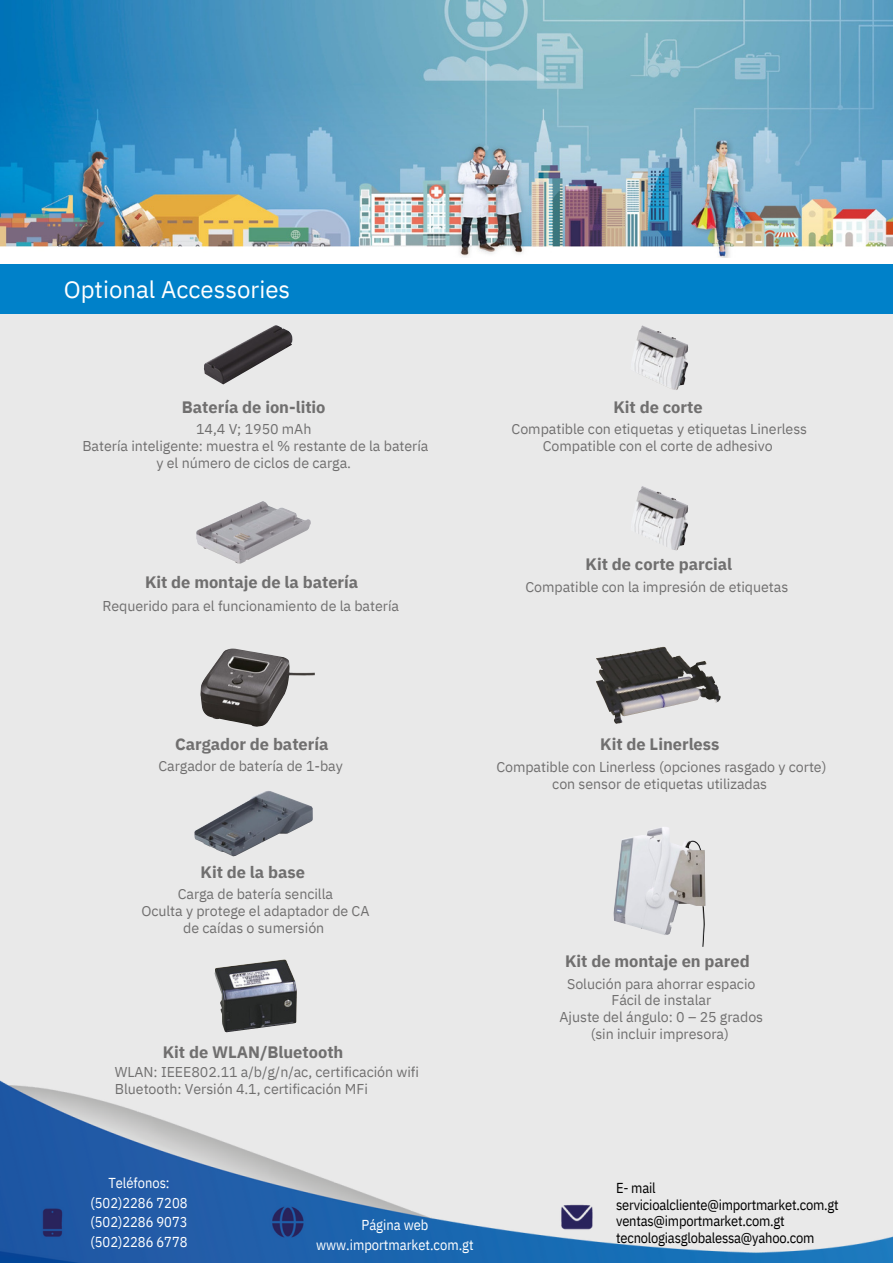
<style>
.page{position:relative;width:893px;height:1264px;background:#fff}
.page>*{position:absolute;margin:0;border:0;box-sizing:border-box;transform-origin:0 0}
.t1{font:24px "IBM Plex Sans";color:#fff}
.t2{font:700 16.5px "IBM Plex Sans";color:#706f6f}
.t3{font:14.4px "IBM Plex Sans Cond";letter-spacing:-.015em;color:#000}
.t4{font:14.4px "IBM Plex Sans Cond";color:#fff}
.t5{font:14.25px/16.8px "IBM Plex Sans";letter-spacing:-.005em;color:#706f6f;text-align:center}
</style>
<div class="page">
<div style="left:0;top:290px;width:892px;height:972px;background:#e9e9e9"></div>
<img style="left:0;top:0;width:892px;height:257px">
<div style="left:0;top:264px;width:892px;height:49px;background:#0081c9"></div>
<img style="left:204px;top:325px;width:88px;height:59px">
<img style="left:196px;top:501px;width:115px;height:62px">
<img style="left:200px;top:648px;width:115px;height:78px">
<img style="left:194px;top:791px;width:119px;height:65px">
<img style="left:613px;top:827px;width:92px;height:119px">
<img style="left:632px;top:325px;width:56px;height:65px">
<img style="left:634px;top:486px;width:54px;height:64px">
<svg style="left:681px;top:670px;width:11px;height:8px"></svg>
<img style="left:214px;top:959px;width:70px;height:73px">
<img style="left:0;top:1080px;width:892px;height:182px">
<p class="t1" style="left:64px;top:273px;width:228px">Optional Accessories</p>
<p class="t2" style="left:182px;top:396px;width:145px">Batería de ion-litio</p>
<p class="t5" style="left:196px;top:420px;width:117px">14,4 V; 1950 mAh</p>
<p class="t5" style="left:82px;top:437px;width:347px">Batería inteligente: muestra el % restante de la batería y el número de ciclos de carga.</p>
<p class="t2" style="left:145px;top:570px;width:215px">Kit de montaje de la batería</p>
<p class="t5" style="left:102px;top:597px;width:298px">Requerido para el funcionamiento de la batería</p>
<p class="t2" style="left:613px;top:396px;width:91px">Kit de corte</p>
<p class="t5" style="left:511px;top:420px;width:297px">Compatible con etiquetas y etiquetas Linerless<br>Compatible con el corte de adhesivo</p>
<p class="t2" style="left:585px;top:553px;width:148px">Kit de corte parcial</p>
<p class="t5" style="left:525px;top:577px;width:264px">Compatible con la impresión de etiquetas</p>
<p class="t2" style="left:175px;top:733px;width:155px">Cargador de batería</p>
<p class="t5" style="left:158px;top:757px;width:186px">Cargador de batería de 1-bay</p>
<p class="t2" style="left:200px;top:861px;width:106px">Kit de la base</p>
<p class="t5" style="left:178px;top:885px;width:157px">Carga de batería sencilla</p>
<p class="t5" style="left:141px;top:902px;width:230px">Oculta y protege el adaptador de CA de caídas o sumersión</p>
<p class="t2" style="left:163px;top:1041px;width:182px">Kit de WLAN/Bluetooth</p>
<p class="t5" style="left:115px;top:1062px;width:305px">WLAN: IEEE802.11 a/b/g/n/ac, certificación wifi</p>
<p class="t5" style="left:115px;top:1079px;width:254px">Bluetooth: Versión 4.1, certificación MFi</p>
<p class="t2" style="left:600px;top:733px;width:121px">Kit de Linerless</p>
<p class="t5" style="left:496px;top:758px;width:331px">Compatible con Linerless (opciones rasgado y corte) con sensor de etiquetas utilizadas</p>
<p class="t2" style="left:565px;top:950px;width:186px">Kit de montaje en pared</p>
<p class="t5" style="left:567px;top:974px;width:190px">Solución para ahorrar espacio<br>Fácil de instalar</p>
<p class="t5" style="left:559px;top:1008px;width:205px">Ajuste del ángulo: 0 – 25 grados (sin incluir impresora)</p>
<p class="t4" style="left:108px;top:1172px;width:63px">Teléfonos:</p>
<p class="t4" style="left:90px;top:1192px;width:99px">(502)2286 7208</p>
<p class="t4" style="left:90px;top:1212px;width:99px">(502)2286 9073</p>
<p class="t4" style="left:90px;top:1232px;width:99px">(502)2286 6778</p>
<p class="t4" style="left:361px;top:1215px;width:68px">Página web</p>
<p class="t4" style="left:316px;top:1235px;width:159px">www.importmarket.com.gt</p>
<p class="t3" style="left:616px;top:1178px;width:41px">E- mail</p>
<p class="t3" style="left:616px;top:1194px;width:224px">servicioalcliente@importmarket.com.gt</p>
<p class="t3" style="left:616px;top:1211px;width:170px">ventas@importmarket.com.gt</p>
<p class="t3" style="left:616px;top:1227px;width:200px">tecnologiasglobalessa@yahoo.com</p>
</div>
